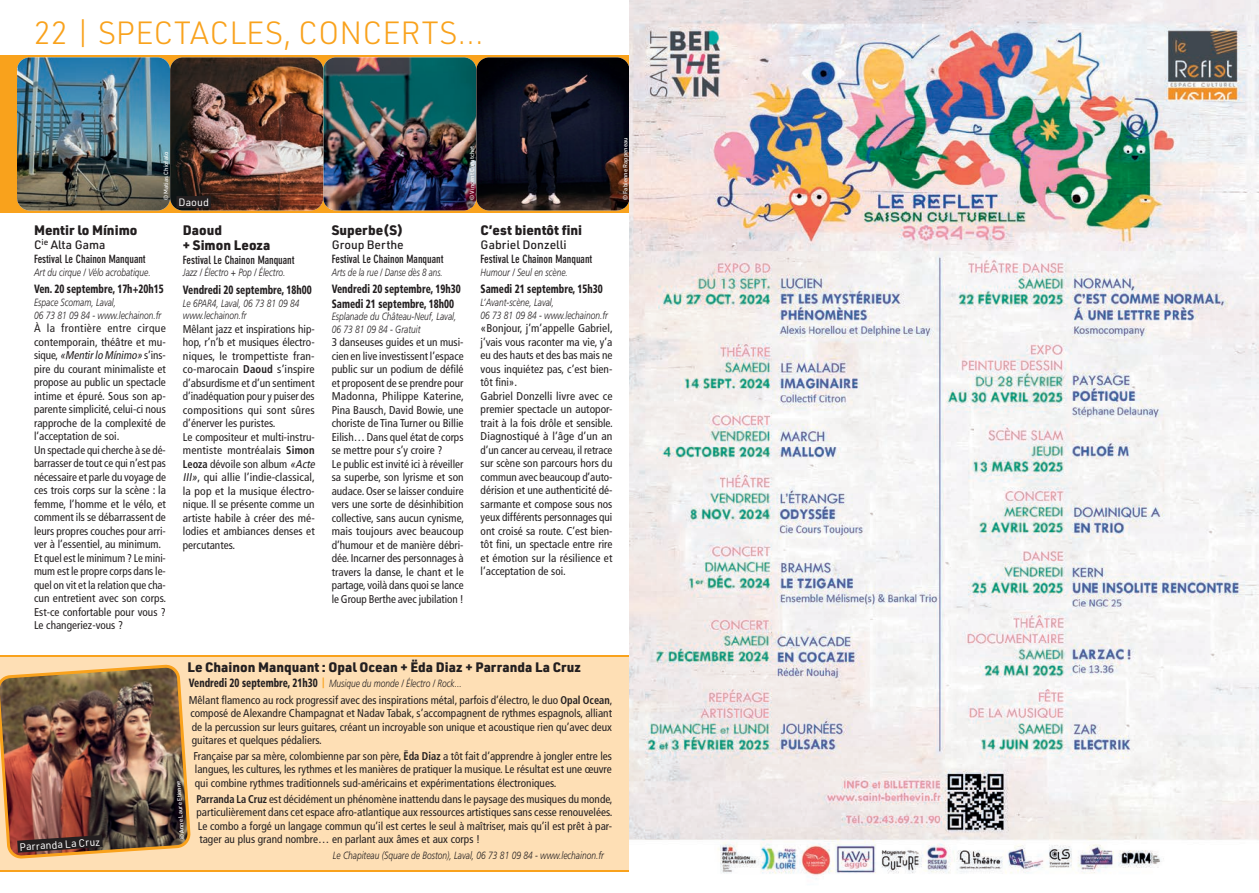
<style>
.page{position:relative;width:1259px;height:893px;background:#fff}
.page>*{position:absolute;margin:0;border:0;box-sizing:border-box;transform-origin:0 0}
.t1{font:300 31.5px "URWDIN";color:#f9a21c}
.Sous-titre_courant_E{font:900 13.5px/15px "URWDIN";color:#231f20}
.Date_Spectacles{font:900 condensed 12px/14.4px "Frutiger LT Std";color:#231f20;scale:.8 1}
.Artistes_Spectacle{font:500 12px "URWDIN";color:#231f20}
.Texte_Courant_Specta{font:condensed 11.25px/13.5px "Frutiger LT Std";color:#231f20;text-align:justify}
.Sous_titre_Spect{font:700 condensed 11.25px "DIN Neuzeit Grotesk Std";color:#231f20}
.Texte_light_Ital_cou{font:italic 300 10.5px/12.6px "Frutiger LT Std";color:#231f20;scale:.8 1}
.Sous-titre_courant_E-2{font:italic 300 10.5px "Frutiger LT Std";color:#231f20;scale:.8 1}
.Texte_light_Ital_cou-2{font:italic 300 10.5px "Frutiger LT Std";color:#231f20;scale:.77 1}
.Légende_photos_Txt_B{font:10.5px "URWDIN";color:#fff}
.Crédit_photos_blc{font:500 6px "URWDIN";color:#fff}
.s1{font-style:italic}
.s2{font-weight:700}
.s3{font-weight:900;font-style:normal;font-stretch:condensed;font-size:12px}
.s4{font-family:"URWDIN";font-weight:500;font-style:normal;font-size:12px;color:#f9a21c}
</style>
<div class="page">
<div style="left:0;top:55px;width:629px;height:158px;background:#f9a21c"></div>
<img style="left:17px;top:57px;width:612px;height:153px">
<img style="left:17px;top:57px;width:153px;height:153px;border-radius:13px">
<svg style="left:476px;top:57px;width:153px;height:153px;background:#15141e"></svg>
<img style="left:170px;top:57px;width:153px;height:153px;border-radius:13px">
<div style="left:0;top:657px;width:629px;height:213px;background:#fedfb5"></div>
<img style="left:0;top:666px;width:189px;height:193px">
<div style="left:176px;top:196px;width:35px;height:12px;background:#231f20"></div>
<img style="left:629px;top:0;width:630px;height:879px">
<p class="t1" style="left:34px;top:12px;width:451px">22 | SPECTACLES, CONCERTS…</p>
<p class="Crédit_photos_blc" style="left:162px;top:200px;width:49px;rotate:-90deg">© Matias Chiofalo</p>
<p class="Crédit_photos_blc" style="left:468px;top:200px;width:56px;rotate:-90deg">© Vincent Curutchet</p>
<p class="Crédit_photos_blc" style="left:621px;top:200px;width:64px;rotate:-90deg">© Fabienne Rappeneau</p>
<p class="Légende_photos_Txt_B" style="left:179px;top:196px;width:32px">Daoud</p>
<p class="Sous-titre_courant_E" style="left:34px;top:222px;width:105px">Mentir lo Mínimo</p>
<p class="Artistes_Spectacle" style="left:34px;top:237px;width:73px">C<sup>ie</sup> Alta Gama</p>
<p class="Sous_titre_Spect" style="left:34px;top:252px;width:113px">Festival Le Chainon Manquant</p>
<p class="Texte_light_Ital_cou" style="left:34px;top:266px;width:147px">Art du cirque / Vélo acrobatique.</p>
<p class="Date_Spectacles" style="left:34px;top:282px;width:164px">Ven. 20 septembre, 17h+20h15</p>
<p class="Texte_light_Ital_cou" style="left:34px;top:296px;width:161px">Espace Scomam, Laval,<br>06 73 81 09 84 - www.lechainon.fr</p>
<p class="Texte_Courant_Specta" style="left:34px;top:321px;width:133px">À la frontière entre cirque contemporain, théâtre et mu&shy;s i q u e, <span class="s1">«Mentirlo Mínimo»</span> s ’ i n s - pire du courant minimaliste et propose au public un spectacle intime et épuré. Sous son ap&shy;parente simplicité, celui-ci nous rapproche de la complexité de l’acceptation de soi.</p>
<p class="Texte_Courant_Specta" style="left:34px;top:443px;width:133px">Un spectacle qui cherche à se dé&shy;barrasser de tout ce qui n’est pas nécessaire et parle du voyage de ces trois corps sur la scène : la femme, l’homme et le vélo, et comment ils se débarrassent de leurs propres couches pour arri&shy;ver à l’essentiel, au minimum.</p>
<p class="Texte_Courant_Specta" style="left:34px;top:551px;width:134px">Et quel est le minimum ? Le mini&shy;mum est le propre corps dans le&shy;quel on vit et la relation que cha&shy;cun entretient avec son corps.<br>Est-ce confortable pour vous ?<br>Le changeriez-vous ?</p>
<p class="Sous-titre_courant_E" style="left:183px;top:222px;width:89px">Daoud<br>+ Simon Leoza</p>
<p class="Sous_titre_Spect" style="left:183px;top:253px;width:113px">Festival Le Chainon Manquant</p>
<p class="Texte_light_Ital_cou" style="left:183px;top:266px;width:130px">Jazz / Électro + Pop / Électro.</p>
<p class="Date_Spectacles" style="left:183px;top:283px;width:163px">Vendredi 20 septembre, 18h00</p>
<p class="Texte_light_Ital_cou" style="left:183px;top:297px;width:147px">Le 6PAR4, Laval, 06 73 81 09 84 www.lechainon.fr</p>
<p class="Texte_Courant_Specta" style="left:183px;top:322px;width:133px">Mêlant jazz et inspirations hip&shy;hop, r’n’b et musiques électro&shy;niques, le trompettiste fran&shy;co-marocain <span class="s2">Daoud</span> s’inspire d’absurdisme et d’un sentiment d’inadéquation pour y puiser des compositions qui sont sûres d’énerver les puristes.</p>
<p class="Texte_Courant_Specta" style="left:183px;top:430px;width:136px;text-align:left">Le compositeur et multi-instru&shy;mentiste montréalais <span class="s2">Simon<br>Leoza</span> dévoile son album <span class="s1">«Acte<br>III»</span>, qui allie l’indie-classical, la pop et la musique électro&shy;nique. Il se présente comme un artiste habile à créer des mé&shy;lodies et ambiances denses et percutantes.</p>
<p class="Sous-titre_courant_E" style="left:332px;top:222px;width:73px">Superbe(S)</p>
<p class="Artistes_Spectacle" style="left:332px;top:237px;width:74px">Group Berthe</p>
<p class="Sous_titre_Spect" style="left:332px;top:252px;width:113px">Festival Le Chainon Manquant</p>
<p class="Texte_light_Ital_cou-2" style="left:332px;top:266px;width:146px">Arts de la rue / Danse dès 8 ans.</p>
<p class="Date_Spectacles" style="left:332px;top:282px;width:163px">Vendredi 20 septembre, 19h30<br>Samedi 21 septembre, 18h00</p>
<p class="Texte_light_Ital_cou" style="left:332px;top:310px;width:157px">Esplanade du Château-Neuf, Laval,<br>06 73 81 09 84 - Gratuit</p>
<p class="Texte_Courant_Specta" style="left:332px;top:336px;width:134px">3 danseuses guides et un musi&shy;cien en live investissent l’espace public sur un podium de défilé et proposent de se prendre pour Madonna, Philippe Katerine, Pina Bausch, David Bowie, une choriste de Tina Turner ou Billie Eilish… Dans quel état de corps se mettre pour s’y croire ?</p>
<p class="Texte_Courant_Specta" style="left:332px;top:457px;width:134px">Le public est invité ici à réveiller sa superbe, son lyrisme et son audace. Oser se laisser conduire vers une sorte de désinhibition collective, sans aucun cynisme, mais toujours avec beaucoup d’humour et de manière débri&shy;dée. Incarner des personnages à travers la danse, le chant et le partage, voilà dans quoi se lance le Group Berthe avec jubilation !</p>
<p class="Sous-titre_courant_E" style="left:480px;top:222px;width:103px">C’est bientôt fini</p>
<p class="Artistes_Spectacle" style="left:480px;top:237px;width:87px">Gabriel Donzelli</p>
<p class="Sous_titre_Spect" style="left:480px;top:252px;width:113px">Festival Le Chainon Manquant</p>
<p class="Texte_light_Ital_cou" style="left:480px;top:266px;width:111px">Humour / Seul en scène.</p>
<p class="Date_Spectacles" style="left:480px;top:282px;width:154px">Samedi 21 septembre, 15h30</p>
<p class="Texte_light_Ital_cou" style="left:480px;top:296px;width:161px">L’Avant-scène, Laval,<br>06 73 81 09 84 - www.lechainon.fr</p>
<p class="Texte_Courant_Specta" style="left:480px;top:321px;width:134px">«Bonjour, j’m’appelle Gabriel, j’vais vous raconter ma vie, y’a eu des hauts et des bas mais ne vous inquiétez pas, c’est bien&shy;tôt fini».</p>
<p class="Texte_Courant_Specta" style="left:480px;top:389px;width:134px">Gabriel Donzelli livre avec ce premier spectacle un autopor&shy;trait à la fois drôle et sensible.<br>Diagnostiqué à l’âge d’un an d’un cancer au cerveau, il retrace sur scène son parcours hors du commun avec beaucoup d’auto&shy;dérision et une authenticité dé&shy;sarmante et compose sous nos yeux différents personnages qui ont croisé sa route. C’est bien&shy;tôt fini, un spectacle entre rire et émotion sur la résilience et l’acceptation de soi.</p>
<p class="Légende_photos_Txt_B" style="left:19px;top:840px;width:82px;rotate:-4deg">Parranda La Cruz</p>
<p class="Sous-titre_courant_E" style="left:187px;top:659px;width:395px">Le Chainon Manquant : Opal Ocean + Ëda Diaz + Parranda La Cruz</p>
<p class="Sous-titre_courant_E-2" style="left:189px;top:677px;width:342px"><span class="s3">Vendredi 20 septembre, 21h30</span> <span class="s4">|</span> Musique du monde / Électro / Rock...</p>
<p class="Texte_Courant_Specta" style="left:189px;top:693px;width:425px">Mêlant flamenco au rock progressif avec des inspirations métal, parfois d’électro, le duo <span class="s2">Opal Ocean</span>, composé de Alexandre Champagnat et Nadav Tabak, s’accompagnent de rythmes espagnols, alliant de la percussion sur leurs guitares, créant un incroyable son unique et acoustique rien qu’avec deux guitares et quelques pédaliers.</p>
<p class="Texte_Courant_Specta" style="left:193px;top:749px;width:420px">Française par sa mère, colombienne par son père, <span class="s2">Ëda Diaz</span> a tôt fait d’apprendre à jongler entre les langues, les cultures, les rythmes et les manières de pratiquer la musique. Le résultat est une œuvre qui combine rythmes traditionnels sud-américains et expérimentations électroniques.</p>
<p class="Texte_Courant_Specta" style="left:196px;top:792px;width:418px"><span class="s2">Parranda La Cruz</span> est décidément un phénomène inattendu dans le paysage des musiques du monde, particulièrement dans cet espace afro-atlantique aux ressources artistiques sans cesse renouvelées.<br>Le combo a forgé un langage commun qu’il est certes le seul à maîtriser, mais qu’il est prêt à par&shy;tager au plus grand nombre… en parlant aux âmes et aux corps !</p>
<p class="Texte_light_Ital_cou" style="left:333px;top:849px;width:340px">Le Chapiteau (Square de Boston), Laval, 06 73 81 09 84 - www.lechainon.fr</p>
<p class="Crédit_photos_blc" style="left:178px;top:839px;width:60px;rotate:-94deg">© Anne Laure Etienne</p>
</div>
